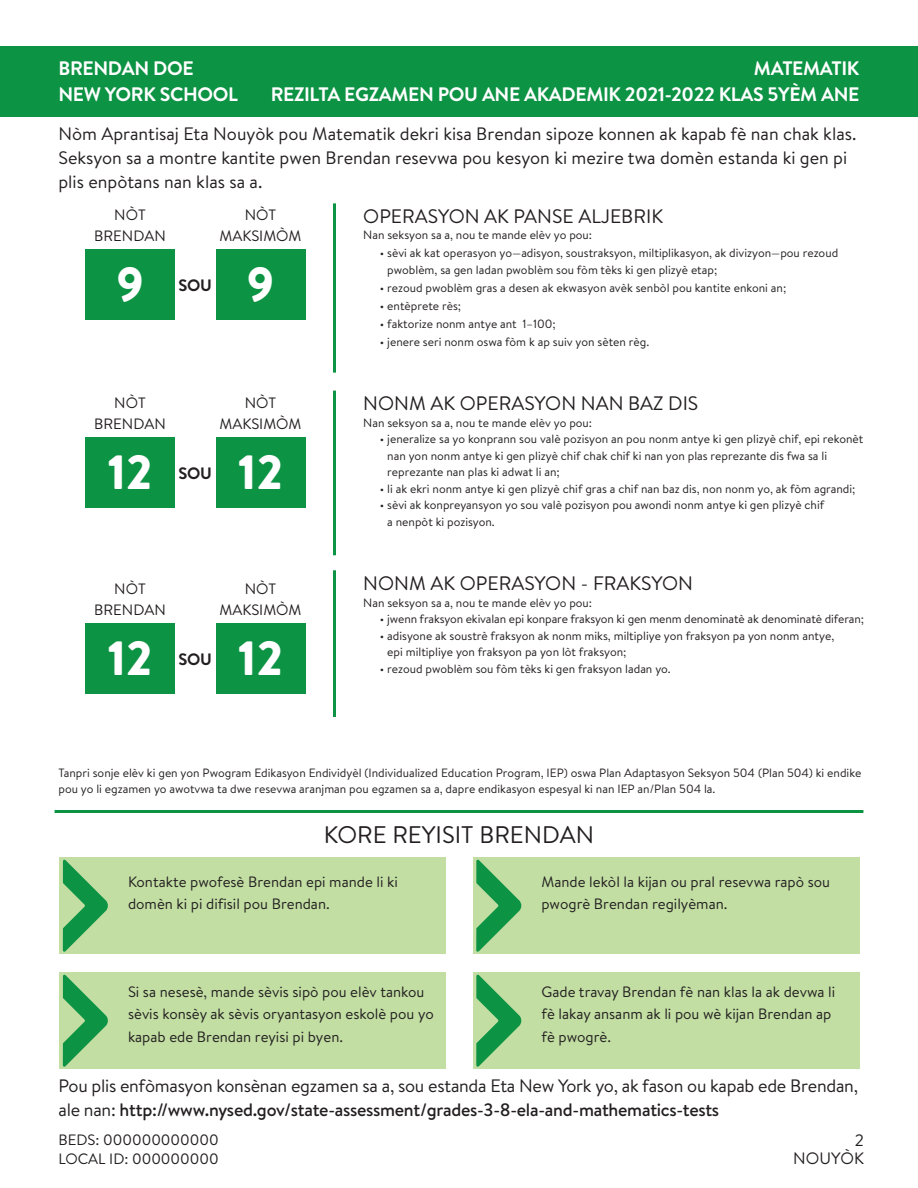
<style>
.page{position:relative;width:918px;height:1188px;background:#fff}
.page>*{position:absolute;margin:0;border:0;box-sizing:border-box;transform-origin:0 0}
.t1{font:900 48px "Brandon Text";color:#fff}
.t2{font:24px "Brandon Text";color:#231f20}
.t3{font:700 19.5px/25.5px "Brandon Text";letter-spacing:-.02em;color:#fff}
.t4{font:19.5px "Brandon Text";color:#231f20}
.t5{font:18px/24px "Brandon Text";color:#231f20}
.t6{font:700 16.5px "Brandon Text";letter-spacing:-.02em;color:#231f20}
.t7{font:16.5px/18.8px "Brandon Text";color:#231f20;text-align:right}
.t8{font:15px/21px "Brandon Text";color:#231f20;text-align:center}
.t9{font:12px/16.5px "Brandon Text";color:#231f20}
.s1{font-weight:500}
</style>
<div class="page">
<div style="left:0;top:46px;width:918px;height:71px;background:#0d9344"></div>
<div style="left:473px;top:973px;width:387px;height:96px;background:#c2dea3"></div>
<div style="left:473px;top:858px;width:387px;height:96px;background:#c2dea3"></div>
<div style="left:59px;top:973px;width:387px;height:96px;background:#c2dea3"></div>
<div style="left:59px;top:858px;width:387px;height:96px;background:#c2dea3"></div>
<hr style="left:333px;top:203px;width:3px;height:170px;background:#0d9344">
<hr style="left:333px;top:391px;width:3px;height:164px;background:#0d9344">
<hr style="left:333px;top:570px;width:3px;height:147px;background:#0d9344">
<hr style="left:55px;top:810px;width:808px;height:3px;background:#0d9344">
<div style="left:86px;top:249px;width:89px;height:71px;background:#0d9344"></div>
<div style="left:86px;top:437px;width:89px;height:71px;background:#0d9344"></div>
<div style="left:86px;top:623px;width:89px;height:71px;background:#0d9344"></div>
<div style="left:216px;top:249px;width:89px;height:71px;background:#0d9344"></div>
<div style="left:216px;top:437px;width:89px;height:71px;background:#0d9344"></div>
<div style="left:216px;top:623px;width:89px;height:71px;background:#0d9344"></div>
<svg style="left:63px;top:859px;width:45px;height:93px"></svg>
<svg style="left:476px;top:859px;width:46px;height:93px"></svg>
<svg style="left:63px;top:974px;width:45px;height:93px"></svg>
<svg style="left:476px;top:974px;width:46px;height:93px"></svg>
<h1 class="t3" style="left:58px;top:55px;width:181px">BRENDAN DOE<br>NEW YORK SCHOOL</h1>
<h2 class="t3" style="left:271px;top:55px;width:590px;text-align:right">MATEMATIK<br>REZILTA EGZAMEN POU ANE AKADEMIK 2021-2022 KLAS 5YÈM ANE</h2>
<p class="t5" style="left:58px;top:121px;width:800px">Nòm Aprantisaj Eta Nouyòk pou Matematik dekri kisa Brendan sipoze konnen ak kapab fè nan chak klas.</p>
<p class="t5" style="left:58px;top:145px;width:790px">Seksyon sa a montre kantite pwen Brendan resevwa pou kesyon ki mezire twa domèn estanda ki gen pi</p>
<p class="t5" style="left:58px;top:169px;width:205px">plis enpòtans nan klas sa a.</p>
<p class="t8" style="left:94px;top:204px;width:73px">NÒT<br>BRENDAN</p>
<p class="t1" style="left:116px;top:250px;width:29px">9</p>
<p class="t8" style="left:220px;top:204px;width:84px">NÒT<br>MAKSIMÒM</p>
<p class="t4" style="left:363px;top:203px;width:301px">OPERASYON AK PANSE ALJEBRIK</p>
<p class="t9" style="left:363px;top:227px;width:230px">Nan seksyon sa a, nou te mande elèv yo pou:</p>
<p class="t9" style="left:387px;top:245px;width:452px;text-indent:-8px">• sèvi ak kat operasyon yo—adisyon, soustraksyon, miltiplikasyon, ak divizyon—pou rezoud pwoblèm, sa gen ladan pwoblèm sou fòm tèks ki gen plizyè etap;</p>
<p class="t9" style="left:380px;top:279px;width:408px">• rezoud pwoblèm gras a desen ak ekwasyon avèk senbòl pou kantite enkoni an;</p>
<p class="t9" style="left:380px;top:297px;width:83px">• entèprete rès;</p>
<p class="t9" style="left:380px;top:315px;width:178px">• faktorize nonm antye ant 1–100;</p>
<p class="t9" style="left:380px;top:333px;width:271px">• jenere seri nonm oswa fòm k ap suiv yon sèten règ.</p>
<p class="t1" style="left:247px;top:250px;width:29px">9</p>
<p class="t6" style="left:179px;top:274px;width:35px">SOU</p>
<p class="t8" style="left:94px;top:392px;width:73px">NÒT<br>BRENDAN</p>
<p class="t1" style="left:107px;top:439px;width:47px">12</p>
<p class="t6" style="left:179px;top:462px;width:35px">SOU</p>
<p class="t8" style="left:220px;top:392px;width:84px">NÒT<br>MAKSIMÒM</p>
<p class="t1" style="left:238px;top:439px;width:47px">12</p>
<p class="t8" style="left:94px;top:577px;width:73px">NÒT<br>BRENDAN</p>
<p class="t1" style="left:107px;top:624px;width:47px">12</p>
<p class="t6" style="left:179px;top:648px;width:35px">SOU</p>
<p class="t8" style="left:220px;top:577px;width:84px">NÒT<br>MAKSIMÒM</p>
<p class="t1" style="left:238px;top:624px;width:47px">12</p>
<p class="t4" style="left:363px;top:390px;width:337px">NONM AK OPERASYON NAN BAZ DIS</p>
<p class="t9" style="left:363px;top:414px;width:230px">Nan seksyon sa a, nou te mande elèv yo pou:</p>
<p class="t9" style="left:387px;top:431px;width:478px;text-indent:-8px">• jeneralize sa yo konprann sou valè pozisyon an pou nonm antye ki gen plizyè chif, epi rekonèt nan yon nonm antye ki gen plizyè chif chak chif ki nan yon plas reprezante dis fwa sa li reprezante nan plas ki adwat li an;</p>
<p class="t9" style="left:380px;top:480px;width:477px">• li ak ekri nonm antye ki gen plizyè chif gras a chif nan baz dis, non nonm yo, ak fòm agrandi;</p>
<p class="t9" style="left:387px;top:497px;width:438px;text-indent:-8px">• sèvi ak konpreyansyon yo sou valè pozisyon pou awondi nonm antye ki gen plizyè chif a nenpòt ki pozisyon.</p>
<p class="t4" style="left:363px;top:570px;width:331px">NONM AK OPERASYON - FRAKSYON</p>
<p class="t9" style="left:363px;top:594px;width:230px">Nan seksyon sa a, nou te mande elèv yo pou:</p>
<p class="t9" style="left:380px;top:611px;width:486px">• jwenn fraksyon ekivalan epi konpare fraksyon ki gen menm denominatè ak denominatè diferan;</p>
<p class="t9" style="left:387px;top:627px;width:448px;text-indent:-8px">• adisyone ak soustrè fraksyon ak nonm miks, miltipliye yon fraksyon pa yon nonm antye, epi miltipliye yon fraksyon pa yon lòt fraksyon;</p>
<p class="t9" style="left:380px;top:660px;width:293px">• rezoud pwoblèm sou fòm tèks ki gen fraksyon ladan yo.</p>
<p class="t9" style="left:58px;top:764px;width:804px">Tanpri sonje elèv ki gen yon Pwogram Edikasyon Endividyèl (Individualized Education Program, IEP) oswa Plan Adaptasyon Seksyon 504 (Plan 504) ki endike pou yo li egzamen yo awotvwa ta dwe resevwa aranjman pou egzamen sa a, dapre endikasyon espesyal ki nan IEP an/Plan 504 la.</p>
<p class="t2" style="left:324px;top:818px;width:272px">KORE REYISIT BRENDAN</p>
<p class="t8" style="left:128px;top:870px;width:271px;line-height:22.5px;text-align:left">Kontakte pwofesè Brendan epi mande li ki domèn ki pi difisil pou Brendan.</p>
<p class="t8" style="left:541px;top:870px;width:290px;line-height:22.5px;text-align:left">Mande lekòl la kijan ou pral resevwa rapò sou pwogrè Brendan regilyèman.</p>
<p class="t8" style="left:541px;top:980px;width:295px;line-height:22.5px;text-align:left">Gade travay Brendan fè nan klas la ak devwa li fè lakay ansanm ak li pou wè kijan Brendan ap fè pwogrè.</p>
<p class="t5" style="left:58px;top:1073px;width:801px">Pou plis enfòmasyon konsènan egzamen sa a, sou estanda Eta New York yo, ak fason ou kapab ede Brendan, ale nan: <span class="s1">http://www.nysed.gov/state-assessment/grades-3-8-ela-and-mathematics-tests</span></p>
<p class="t8" style="left:128px;top:980px;width:307px;line-height:22.5px;text-align:left">Si sa nesesè, mande sèvis sipò pou elèv tankou sèvis konsèy ak sèvis oryantasyon eskolè pou yo kapab ede Brendan reyisi pi byen.</p>
<p class="t8" style="left:58px;top:1129px;width:162px;line-height:19.5px;text-align:left">BEDS: 000000000000<br>LOCAL ID: 000000000</p>
<h3 class="t7" style="left:793px;top:1130px;width:72px">2<br>NOUYÒK</h3>
</div>
